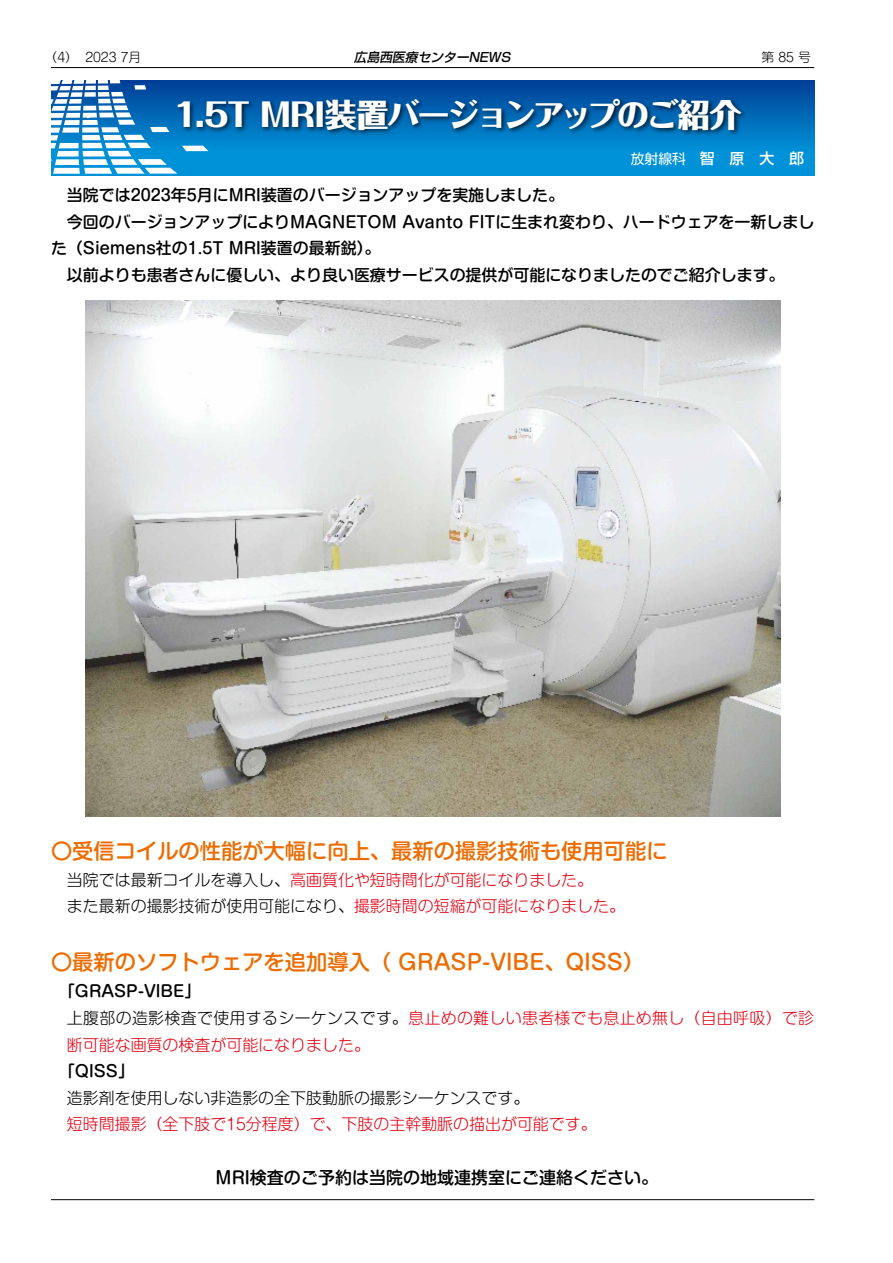
<style>
.page{position:relative;width:893px;height:1263px;background:#fff}
.page>*{position:absolute;margin:0;border:0;box-sizing:border-box;transform-origin:0 0}
.t1{font:800 31.95px "Folk Pro";letter-spacing:-.045em;color:#fff}
.t2{font:500 21.3px "Shin M Go Pro";color:#ed6c00}
.t3{font:500 16.95px "Shin M Go Pro";color:#000}
.t4{font:500 15.9px/26.5px "Shin M Go Pro";color:#000}
.t5{font:300 15.9px/26.5px "Shin M Go Pro";color:#e60012}
.t6{font:300 15.9px/26.5px "Shin M Go Pro";letter-spacing:.02em;color:#e60012}
.t7{font:300 15.9px "Shin M Go Pro";color:#000}
.t8{font:500 14.85px "Shin Go Pro";color:#fff}
.t9{font:300 12.75px "Shin M Go Pro";color:#000}
.t10{font:italic 500 12.75px "Shin Go Pro";color:#000}
.s1{font-weight:400;font-size:13.8px}
.s2{color:#000}
.s3{font-weight:500;color:#000}
</style>
<div class="page">
<hr style="left:51px;top:67px;width:763px;height:1px;background:#000">
<hr style="left:51px;top:1199px;width:763px;height:1px;background:#000">
<img style="left:85px;top:300px;width:695px;height:517px">
<svg style="left:208px;top:81px;width:606px;height:94px;background:#0079c4"></svg>
<svg style="left:51px;top:81px;width:157px;height:94px"></svg>
<img style="left:170px;top:94px;width:581px;height:48px">
<p class="t9" style="left:45px;top:47px;width:98px">（4） 2023 7月</p>
<p class="t10" style="left:354px;top:46px;width:161px">広島西医療センターNEWS</p>
<p class="t9" style="left:761px;top:47px;width:51px">第 85 号</p>
<h1 class="t1" style="left:174px;top:87px;width:569px">1.5T MRI装置バージョンアップのご紹介</h1>
<p class="t8" style="left:631px;top:146px;width:175px"><span class="s1">放射線科</span> 智　原　大　郎</p>
<p class="t4" style="left:51px;top:180px;width:765px">　当院では2023年5月にMRI装置のバージョンアップを実施しました。<br>　今回のバージョンアップによりMAGNETOM Avanto FITに生まれ変わり、ハードウェアを一新しました（Siemens社の1.5T MRI装置の最新鋭）。<br>　以前よりも患者さんに優しい、より良い医療サービスの提供が可能になりましたのでご紹介します。</p>
<h2 class="t2" style="left:51px;top:833px;width:618px">〇受信コイルの性能が大幅に向上、最新の撮影技術も使用可能に</h2>
<p class="t5" style="left:51px;top:865px;width:576px"><span class="s2">　当院では最新コイルを導入し、</span>高画質化や短時間化が可能になりました。<br><span class="s2">　また最新の撮影技術が使用可能になり、</span>撮影時間の短縮が可能になりました。</p>
<h2 class="t2" style="left:51px;top:945px;width:595px">〇最新のソフトウェアを追加導入（ GRASP-VIBE、QISS）</h2>
<p class="t6" style="left:67px;top:976px;width:749px;text-indent:-8px"><span class="s3">「GRASP-VIBE」<br></span><span class="s2">上腹部の造影検査で使用するシーケンスです。</span>息止めの難しい患者様でも息止め無し（自由呼吸）で診断可能な画質の検査が可能になりました。</p>
<p class="t4" style="left:51px;top:1056px;width:84px">　「QISS」</p>
<p class="t7" style="left:51px;top:1085px;width:480px">　造影剤を使用しない非造影の全下肢動脈の撮影シーケンスです。</p>
<p class="t5" style="left:67px;top:1109px;width:531px">短時間撮影（全下肢で15分程度）で、下肢の主幹動脈の描出が可能です。</p>
<p class="t3" style="left:216px;top:1164px;width:444px">MRI検査のご予約は当院の地域連携室にご連絡ください。</p>
</div>
